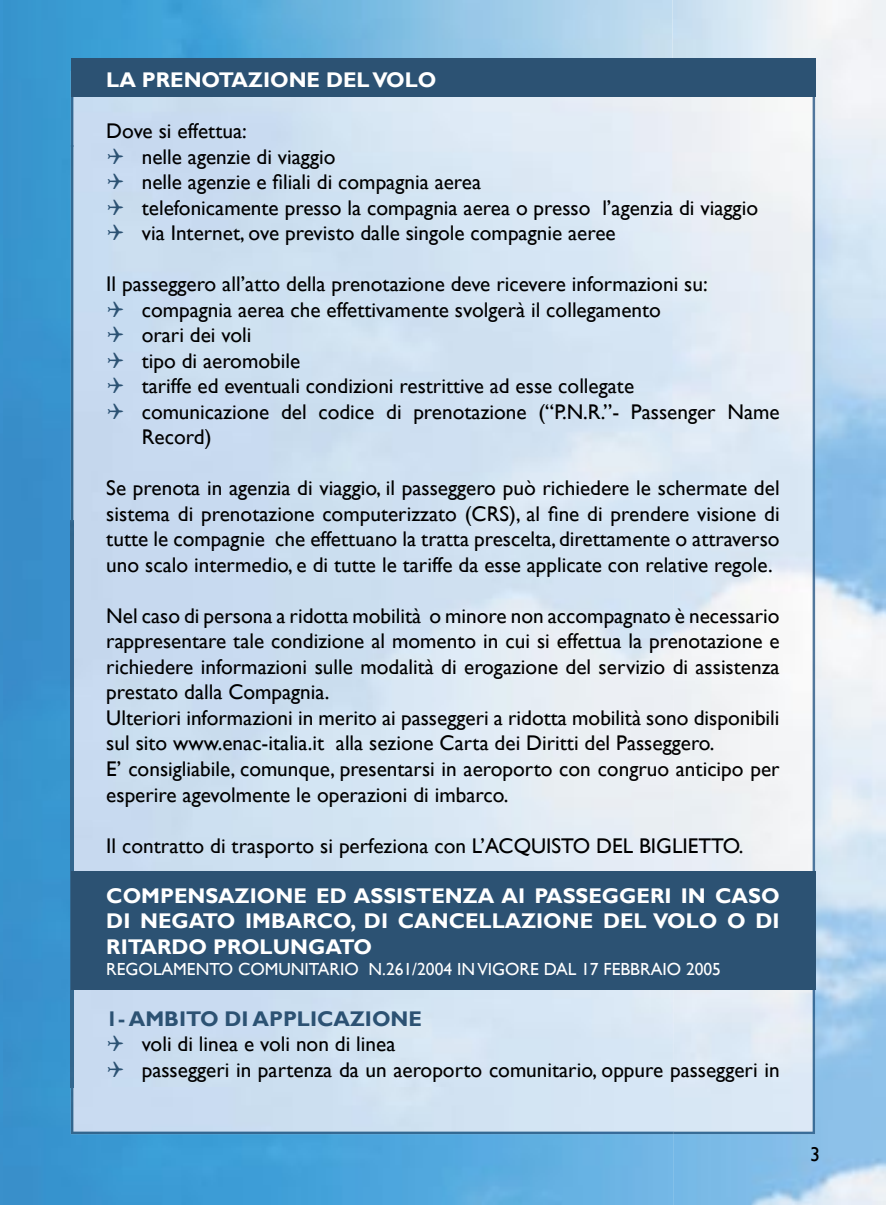
<style>
.page{position:relative;width:886px;height:1205px;background:#fff}
.page>*{position:absolute;margin:0;border:0;box-sizing:border-box;transform-origin:0 0}
.t1{font:21.25px/25.5px "Gill Sans";color:#000}
.t2{font:700 21.25px/25.2px "Gill Sans";color:#fff;text-align:justify}
.t3{font:700 21.25px "Gill Sans";color:#2c5273}
.t4{font:20px "Gill Sans";color:#000}
.t5{font:17.5px "Gill Sans";color:#fff}
</style>
<div class="page">
<img style="left:3px;top:0;width:669px;height:521px">
<img style="left:672px;top:0;width:214px;height:1205px">
<div style="left:3px;top:521px;width:70px;height:566px;background:#3892cd"></div>
<img style="left:3px;top:1087px;width:671px;height:118px">
<hr style="left:0;top:0;width:3px;height:1205px;background:#3892cd">
<img style="left:158px;top:147px;width:514px;height:374px">
<img style="left:73px;top:521px;width:599px;height:566px">
<img style="left:71px;top:97px;width:601px;height:50px">
<div style="left:71px;top:145px;width:87px;height:376px;background:#c8dbf0"></div>
<img style="left:672px;top:97px;width:143px;height:1037px">
<img style="left:71px;top:1087px;width:603px;height:47px">
<div style="left:71px;top:58px;width:744px;height:39px;background:#2c5273"></div>
<div style="left:71px;top:872px;width:744px;height:118px;background:#2c5273"></div>
<svg style="left:108px;top:148px;width:15px;height:16px"></svg>
<svg style="left:108px;top:174px;width:15px;height:15px"></svg>
<svg style="left:108px;top:199px;width:15px;height:16px"></svg>
<svg style="left:108px;top:225px;width:15px;height:15px"></svg>
<svg style="left:108px;top:301px;width:15px;height:16px"></svg>
<svg style="left:108px;top:327px;width:15px;height:15px"></svg>
<svg style="left:108px;top:352px;width:15px;height:16px"></svg>
<svg style="left:108px;top:378px;width:15px;height:15px"></svg>
<svg style="left:108px;top:403px;width:15px;height:16px"></svg>
<svg style="left:108px;top:1035px;width:15px;height:16px"></svg>
<svg style="left:108px;top:1061px;width:15px;height:15px"></svg>
<p class="t2" style="left:106px;top:68px;width:332px">LA PRENOTAZIONE DEL VOLO</p>
<p class="t1" style="left:142px;top:119px;width:618px;text-indent:-35px">Dove si effettua:<br>nelle agenzie di viaggio<br>nelle agenzie e filiali di compagnia aerea<br>telefonicamente presso la compagnia aerea o presso l’agenzia di viaggio via Internet, ove previsto dalle singole compagnie aeree</p>
<p class="t1" style="left:142px;top:272px;width:639px;text-indent:-35px">Il passeggero all’atto della prenotazione deve ricevere informazioni su: compagnia aerea che effettivamente svolgerà il collegamento<br>orari dei voli<br>tipo di aeromobile<br>tariffe ed eventuali condizioni restrittive ad esse collegate<br>comunicazione del codice di prenotazione (“P.N.R.”- Passenger Name Record)</p>
<p class="t1" style="left:106px;top:476px;width:675px;text-align:justify">Se prenota in agenzia di viaggio, il passeggero può richiedere le schermate del sistema di prenotazione computerizzato (CRS), al fine di prendere visione di tutte le compagnie che effettuano la tratta prescelta, direttamente o attraverso uno scalo intermedio, e di tutte le tariffe da esse applicate con relative regole.</p>
<p class="t1" style="left:106px;top:603px;width:675px">Nel caso di persona a ridotta mobilità o minore non accompagnato è necessario rappresentare tale condizione al momento in cui si effettua la prenotazione e richiedere informazioni sulle modalità di erogazione del servizio di assistenza prestato dalla Compagnia.<br>Ulteriori informazioni in merito ai passeggeri a ridotta mobilità sono disponibili sul sito www.enac-italia.it alla sezione Carta dei Diritti del Passeggero.<br>E’ consigliabile, comunque, presentarsi in aeroporto con congruo anticipo per esperire agevolmente le operazioni di imbarco.</p>
<p class="t1" style="left:106px;top:833px;width:639px">Il contratto di trasporto si perfeziona con L’ACQUISTO DEL BIGLIETTO.</p>
<p class="t2" style="left:106px;top:884px;width:675px">COMPENSAZIONE ED ASSISTENZA AI PASSEGGERI IN CASO DI NEGATO IMBARCO, DI CANCELLAZIONE DEL VOLO O DI RITARDO PROLUNGATO</p>
<p class="t5" style="left:106px;top:958px;width:616px">REGOLAMENTO COMUNITARIO N.261/2004 IN VIGORE DAL 17 FEBBRAIO 2005</p>
<p class="t3" style="left:106px;top:1005px;width:317px">1- AMBITO DI APPLICAZIONE</p>
<p class="t1" style="left:142px;top:1031px;width:639px">voli di linea e voli non di linea<br>passeggeri in partenza da un aeroporto comunitario, oppure passeggeri in</p>
<p class="t4" style="left:810px;top:1143px;width:11px">3</p>
</div>
